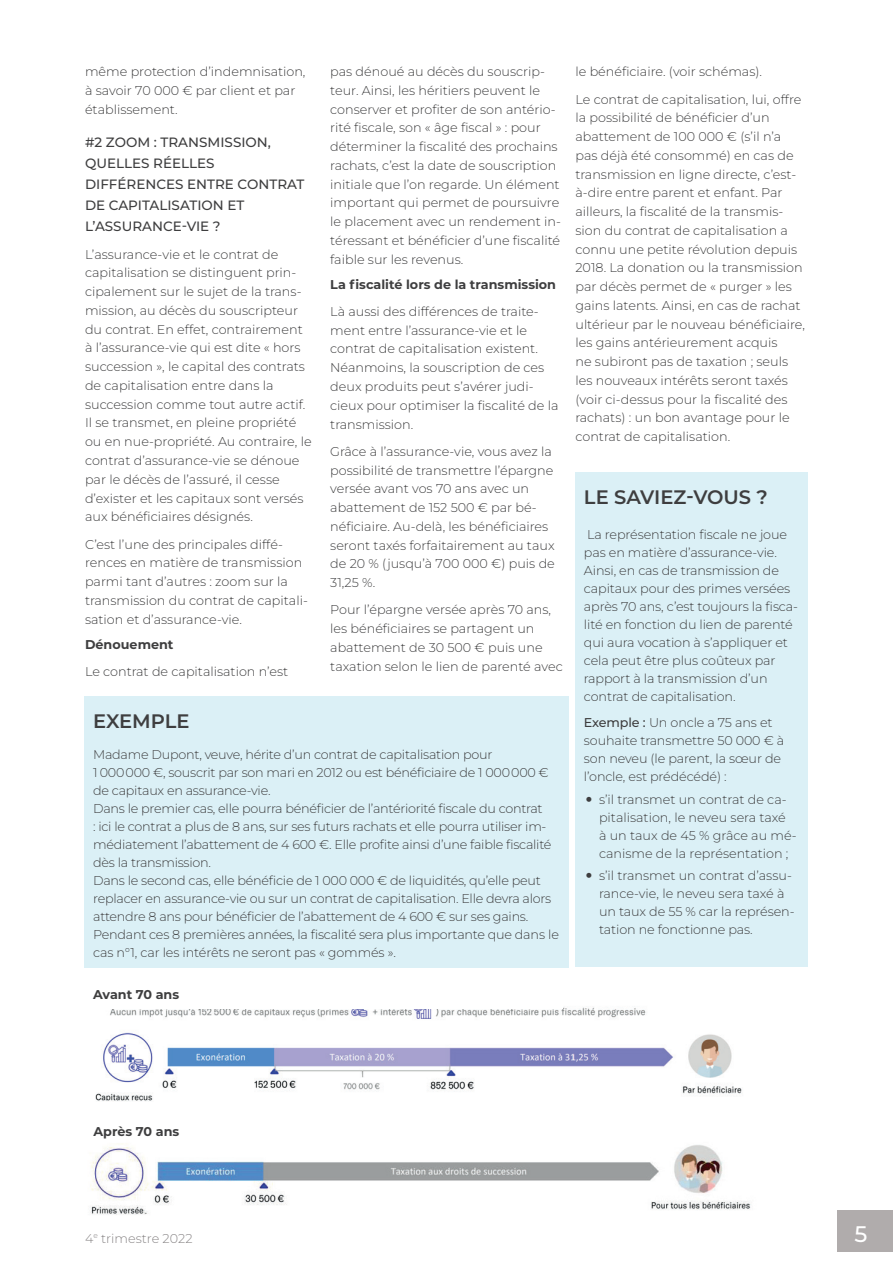
<style>
.page{position:relative;width:893px;height:1263px;background:#fff}
.page>*{position:absolute;margin:0;border:0;box-sizing:border-box;transform-origin:0 0}
.t1{font:500 22.5px "Montserrat";color:#fff}
.t2{font:600 19.5px "Montserrat";color:#3e3e3f}
.t3{font:500 13.5px/21px "Montserrat";color:#3e3e3f}
.t4{font:300 12.75px/18.8px "Montserrat";color:#3e3e3f}
.t5{font:300 12.75px/18px "Montserrat";letter-spacing:-.02em;color:#3e3e3f}
.t6{font:700 12.75px "Montserrat";color:#3e3e3f}
.t7{font:300 12.75px "Montserrat";color:#888586}
.s1{font-weight:500}
</style>
<div class="page">
<div style="left:838px;top:1210px;width:55px;height:41px;background:#b0acac"></div>
<div style="left:575px;top:472px;width:233px;height:494px;background:#dbf0f6"></div>
<img style="left:95px;top:1007px;width:647px;height:94px">
<div style="left:85px;top:973px;width:478px;height:36px;background:#fff"></div>
<div style="left:85px;top:696px;width:484px;height:271px;background:#dbf0f6"></div>
<img style="left:90px;top:1143px;width:661px;height:72px">
<p class="t4" style="left:85px;top:62px;width:222px">même protection d’indemnisation, à savoir 70 000 € par client et par établissement.</p>
<p class="t3" style="left:85px;top:132px;width:221px">#2 ZOOM : TRANSMISSION,<br>QUELLES RÉELLES<br>DIFFÉRENCES ENTRE CONTRAT<br>DE CAPITALISATION ET<br>L’ASSURANCE-VIE ?</p>
<p class="t4" style="left:85px;top:244px;width:228px">L’assurance-vie et le contrat de capitalisation se distinguent prin&shy;cipalement sur le sujet de la trans&shy;mission, au décès du souscripteur du contrat. En effet, contrairement à l’assurance-vie qui est dite « hors succession », le capital des contrats de capitalisation entre dans la succession comme tout autre actif.<br>Il se transmet, en pleine propriété ou en nue-propriété. Au contraire, le contrat d’assurance-vie se dénoue par le décès de l’assuré, il cesse d’exister et les capitaux sont versés aux bénéficiaires désignés.</p>
<p class="t4" style="left:85px;top:534px;width:224px">C’est l’une des principales diffé&shy;rences en matière de transmission parmi tant d’autres : zoom sur la transmission du contrat de capitali&shy;sation et d’assurance-vie.</p>
<p class="t6" style="left:85px;top:635px;width:90px">Dénouement</p>
<p class="t4" style="left:85px;top:662px;width:205px">Le contrat de capitalisation n’est</p>
<p class="t4" style="left:330px;top:62px;width:232px">pas dénoué au décès du souscrip&shy;teur. Ainsi, les héritiers peuvent le conserver et profiter de son antério&shy;rité fiscale, son « âge fiscal » : pour déterminer la fiscalité des prochains rachats, c’est la date de souscription initiale que l’on regarde. Un élément important qui permet de poursuivre le placement avec un rendement in&shy;téressant et bénéficier d’une fiscalité faible sur les revenus.</p>
<p class="t6" style="left:330px;top:275px;width:227px">La fiscalité lors de la transmission</p>
<p class="t4" style="left:330px;top:302px;width:230px">Là aussi des différences de traite&shy;ment entre l’assurance-vie et le contrat de capitalisation existent.<br>Néanmoins, la souscription de ces deux produits peut s’avérer judi&shy;cieux pour optimiser la fiscalité de la transmission.</p>
<p class="t4" style="left:330px;top:441px;width:226px">Grâce à l’assurance-vie, vous avez la possibilité de transmettre l’épargne versée avant vos 70 ans avec un abattement de 152 500 € par bé&shy;néficiaire. Au-delà, les bénéficiaires seront taxés forfaitairement au taux de 20 % (jusqu’à 700 000 €) puis de<br>31,25 %.</p>
<p class="t4" style="left:330px;top:600px;width:234px">Pour l’épargne versée après 70 ans, les bénéficiaires se partagent un abattement de 30 500 € puis une taxation selon le lien de parenté avec</p>
<h2 class="t2" style="left:93px;top:707px;width:98px">EXEMPLE</h2>
<p class="t5" style="left:93px;top:745px;width:467px">Madame Dupont, veuve, hérite d’un contrat de capitalisation pour<br>1 000 000 €, souscrit par son mari en 2012 ou est bénéficiaire de 1 000 000 € de capitaux en assurance-vie.<br>Dans le premier cas, elle pourra bénéficier de l’antériorité fiscale du contrat<br>: ici le contrat a plus de 8 ans, sur ses futurs rachats et elle pourra utiliser im&shy;médiatement l’abattement de 4 600 €. Elle profite ainsi d’une faible fiscalité dès la transmission.<br>Dans le second cas, elle bénéficie de 1 000 000 € de liquidités, qu’elle peut replacer en assurance-vie ou sur un contrat de capitalisation. Elle devra alors attendre 8 ans pour bénéficier de l’abattement de 4 600 € sur ses gains.<br>Pendant ces 8 premières années, la fiscalité sera plus importante que dans le cas n°1, car les intérêts ne seront pas « gommés ».</p>
<p class="t6" style="left:93px;top:985px;width:87px">Avant 70 ans</p>
<p class="t4" style="left:575px;top:58px;width:228px;line-height:27.3px">le bénéficiaire. (voir schémas).<br>Le contrat de capitalisation, lui, offre</p>
<p class="t4" style="left:575px;top:108px;width:231px">la possibilité de bénéficier d’un abattement de 100 000 € (s’il n’a pas déjà été consommé) en cas de transmission en ligne directe, c’est&shy;à-dire entre parent et enfant. Par ailleurs, la fiscalité de la transmis&shy;sion du contrat de capitalisation a connu une petite révolution depuis 2018. La donation ou la transmission par décès permet de « purger » les gains latents. Ainsi, en cas de rachat ultérieur par le nouveau bénéficiaire, les gains antérieurement acquis<br>ne subiront pas de taxation ; seuls les nouveaux intérêts seront taxés (voir ci-dessus pour la fiscalité des rachats) : un bon avantage pour le contrat de capitalisation.</p>
<h2 class="t2" style="left:584px;top:483px;width:185px">LE SAVIEZ-VOUS ?</h2>
<p class="t4" style="left:584px;top:525px;width:216px;line-height:18px">La représentation fiscale ne joue pas en matière d’assurance-vie.<br>Ainsi, en cas de transmission de capitaux pour des primes versées après 70 ans, c’est toujours la fisca&shy;lité en fonction du lien de parenté qui aura vocation à s’appliquer et cela peut être plus coûteux par rapport à la transmission d’un contrat de capitalisation.</p>
<p class="t4" style="left:584px;top:713px;width:202px;line-height:18px"><span class="s1">Exemple :</span> Un oncle a 75 ans et souhaite transmettre 50 000 € à son neveu (le parent, la sœur de l’oncle, est prédécédé) :</p>
<p class="t4" style="left:599px;top:790px;width:199px;line-height:18px">s’il transmet un contrat de ca&shy;pitalisation, le neveu sera taxé<br>à un taux de 45 % grâce au mé&shy;canisme de la représentation ;</p>
<p class="t4" style="left:599px;top:866px;width:197px;line-height:18px">s’il transmet un contrat d’assu&shy;rance-vie, le neveu sera taxé à un taux de 55 % car la représen&shy;tation ne fonctionne pas.</p>
<p class="t6" style="left:94px;top:1122px;width:87px">Après 70 ans</p>
<p class="t7" style="left:85px;top:1229px;width:109px">4<sup>e</sup> trimestre 2022</p>
<h1 class="t1" style="left:854px;top:1219px;width:14px">5</h1>
</div>
